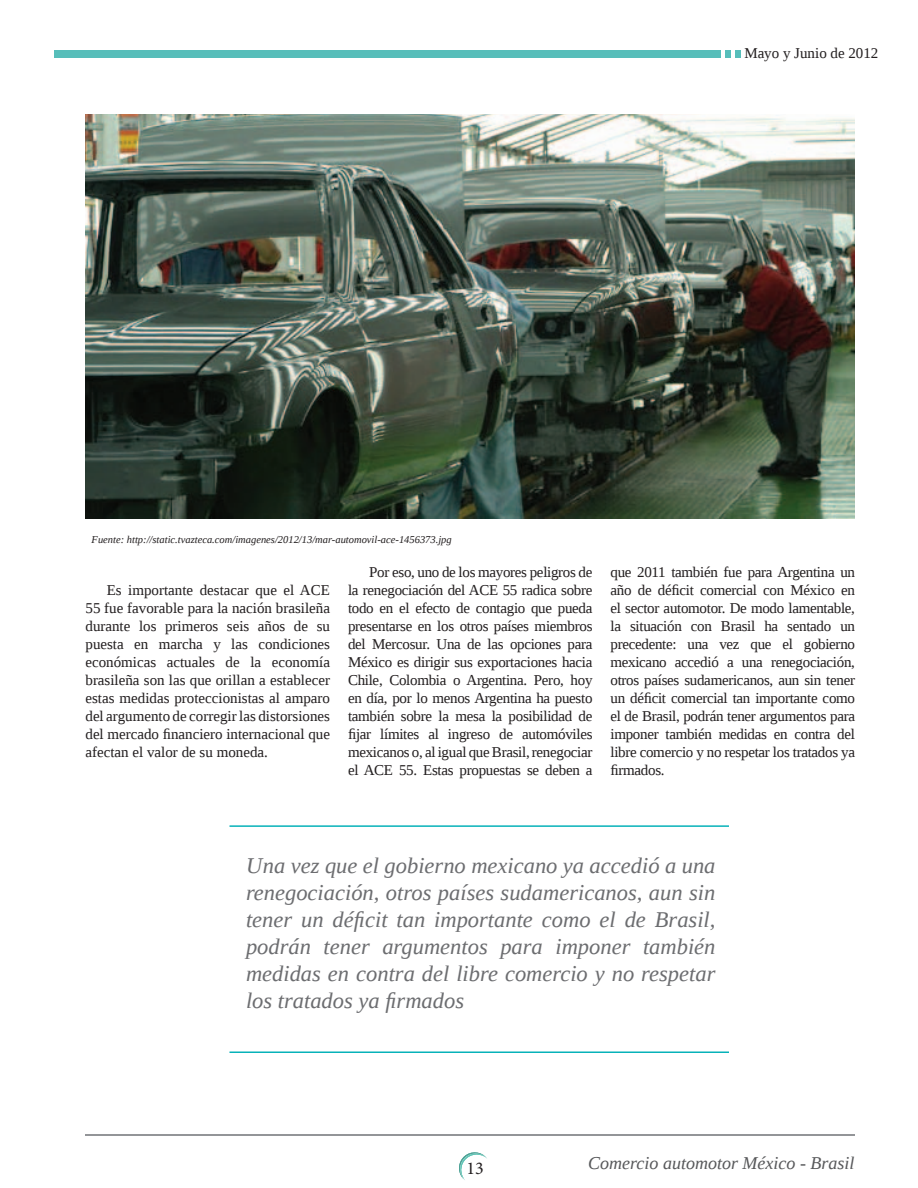
<style>
.page{position:relative;width:918px;height:1188px;background:#fff}
.page>*{position:absolute;margin:0;border:0;box-sizing:border-box;transform-origin:0 0}
.t1{font:italic 22.5px/27px "Liberation Serif";color:#6c6d70;text-align:justify}
.t2{font:italic 18px "Liberation Serif";color:#57585a}
.t3{font:18px "Minion Pro";color:#231f20}
.t4{font:15px/18px "Liberation Serif";letter-spacing:-.02em;color:#231f20;text-align:justify}
.t5{font:15px "Liberation Serif";color:#231f20}
.t6{font:italic 10.5px "Liberation Serif";color:#231f20}
</style>
<div class="page">
<svg style="left:459px;top:1152px;width:28px;height:28px"></svg>
<hr style="left:85px;top:1134px;width:769px;height:2px;background:#939598">
<svg style="left:726px;top:50px;width:5px;height:7px"></svg>
<div style="left:735px;top:50px;width:6px;height:7px;background:#57beba"></div>
<div style="left:54px;top:50px;width:667px;height:7px;background:#57beba"></div>
<img style="left:85px;top:114px;width:770px;height:405px">
<hr style="left:230px;top:825px;width:499px;height:2px;background:#07b2b9">
<hr style="left:230px;top:1052px;width:499px;height:1px;background:#07b2b9">
<p class="t6" style="left:92px;top:533px;width:362px">Fuente: http://static.tvazteca.com/imagenes/2012/13/mar-automovil-ace-1456373.jpg</p>
<p class="t5" style="left:744px;top:44px;width:136px">Mayo y Junio de 2012</p>
<p class="t4" style="left:86px;top:581px;width:246px;text-indent:21px">Es importante destacar que el ACE 55 fue favorable para la nación brasileña durante los primeros seis años de su puesta en marcha y las condiciones económicas actuales de la economía brasileña son las que orillan a establecer estas medidas proteccionistas al amparo del argumento de corregir las distorsiones del mercado financiero internacional que afectan el valor de su moneda.</p>
<p class="t4" style="left:348px;top:563px;width:246px;text-indent:21px">Por eso, uno de los mayores peligros de la renegociación del ACE 55 radica sobre todo en el efecto de contagio que pueda presentarse en los otros países miembros del Mercosur. Una de las opciones para México es dirigir sus exportaciones hacia Chile, Colombia o Argentina. Pero, hoy en día, por lo menos Argentina ha puesto también sobre la mesa la posibilidad de fijar límites al ingreso de automóviles mexicanos o, al igual que Brasil, renegociar el ACE 55. Estas propuestas se deben a</p>
<p class="t4" style="left:611px;top:563px;width:246px">que 2011 también fue para Argentina un año de déficit comercial con México en el sector automotor. De modo lamentable, la situación con Brasil ha sentado un precedente: una vez que el gobierno mexicano accedió a una renegociación, otros países sudamericanos, aun sin tener un déficit comercial tan importante como el de Brasil, podrán tener argumentos para imponer también medidas en contra del libre comercio y no respetar los tratados ya firmados.</p>
<p class="t1" style="left:246px;top:852px;width:471px">Una vez que el gobierno mexicano ya accedió a una renegociación, otros países sudamericanos, aun sin tener un déficit tan importante como el de Brasil, podrán tener argumentos para imponer también medidas en contra del libre comercio y no respetar los tratados ya firmados</p>
<p class="t3" style="left:466px;top:1156px;width:19px">13</p>
<p class="t2" style="left:588px;top:1151px;width:268px">Comercio automotor México - Brasil</p>
</div>
